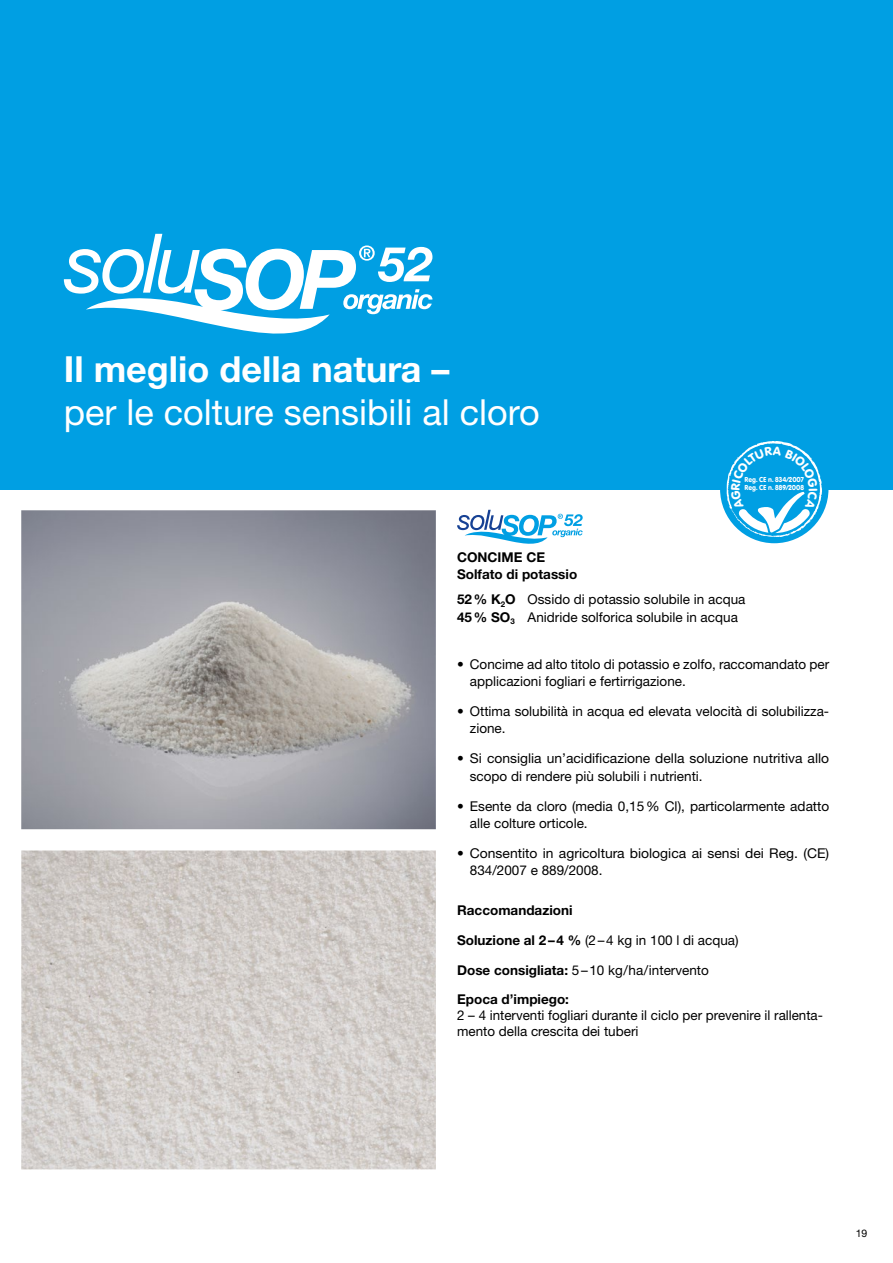
<style>
.page{position:relative;width:893px;height:1263px;background:#fff}
.page>*{position:absolute;margin:0;border:0;box-sizing:border-box;transform-origin:0 0}
.t1{font:36px "Helvetica Neue LTW1 G";color:#fff}
.t2{font:700 36px "Helvetica Neue LTW1 G";color:#fff}
.t3{font:13.5px/17.2px "Helvetica Neue LTW1 G";color:#000}
.t4{font:13.5px/16.2px "Helvetica Neue";color:#000}
.t5{font:700 13.5px/29px "Helvetica Neue";color:#000}
.t6{font:700 13.5px/16.2px "Helvetica Neue LTW1 G";color:#000}
.t7{font:10.5px "Helvetica Neue LTW1 G";color:#000}
.t8{font:7.05px/8.4px "VAG Rounded BT";color:#fff;scale:.94 1}
.s1{font-weight:700}
.s2{font-weight:400}
</style>
<div class="page">
<div style="left:0;top:0;width:893px;height:489px;background:#009fe3"></div>
<img style="left:21px;top:850px;width:415px;height:319px">
<img style="left:21px;top:510px;width:415px;height:319px">
<svg style="left:457px;top:510px;width:126px;height:34px"></svg>
<svg style="left:64px;top:234px;width:368px;height:100px"></svg>
<div style="left:720px;top:435px;width:108px;height:108px;background:#009fe3;border-radius:50%"></div>
<svg style="left:726px;top:441px;width:96px;height:97px"></svg>
<h1 class="t2" style="left:64px;top:347px;width:387px">Il meglio della natura –</h1>
<h1 class="t1" style="left:64px;top:390px;width:478px">per le colture sensibili al cloro</h1>
<p class="t8" style="left:744px;top:475px;width:65px">Reg. CE n. 834/2007<br>Reg. CE n. 889/2008</p>
<p class="t6" style="left:457px;top:549px;width:122px">CONCIME CE<br>Solfato di potassio</p>
<p class="t3" style="left:457px;top:591px;width:290px"><span class="s1">52% K</span><sub>2</sub><span class="s1">O</span> Ossido di potassio solubile in acqua<br><span class="s1">45% SO</span><sub>3</sub> Anidride solforica solubile in acqua</p>
<p class="t3" style="left:470px;top:655px;width:361px;text-indent:-13px">• Concime ad alto titolo di potassio e zolfo, raccomandato per applicazioni fogliari e fertirrigazione.</p>
<p class="t3" style="left:470px;top:702px;width:361px;text-indent:-13px">• Ottima solubilità in acqua ed elevata velocità di solubilizza&shy;zione.</p>
<p class="t3" style="left:470px;top:750px;width:361px;text-indent:-13px">• Si consiglia un’acidificazione della soluzione nutritiva allo scopo di rendere più solubili i nutrienti.</p>
<p class="t3" style="left:470px;top:797px;width:361px;text-indent:-13px">• Esente da cloro (media 0,15% Cl), particolarmente adatto alle colture orticole.</p>
<p class="t3" style="left:470px;top:844px;width:361px;text-indent:-13px">• Consentito in agricoltura biologica ai sensi dei Reg. (CE)<br>834/2007 e 889/2008.</p>
<p class="t5" style="left:457px;top:895px;width:117px">Raccomandazioni</p>
<p class="t4" style="left:457px;top:931px;width:283px"><span class="s1">Soluzione al 2–4 %</span> (2–4 kg in 100 l di acqua)</p>
<p class="t5" style="left:457px;top:955px;width:253px">Dose consigliata: <span class="s2">5–10 kg/ha/intervento<br></span>Epoca d’impiego:</p>
<p class="t4" style="left:457px;top:1007px;width:367px">2 – 4 interventi fogliari durante il ciclo per prevenire il rallenta&shy;mento della crescita dei tuberi</p>
<p class="t7" style="left:856px;top:1227px;width:13px">19</p>
</div>
